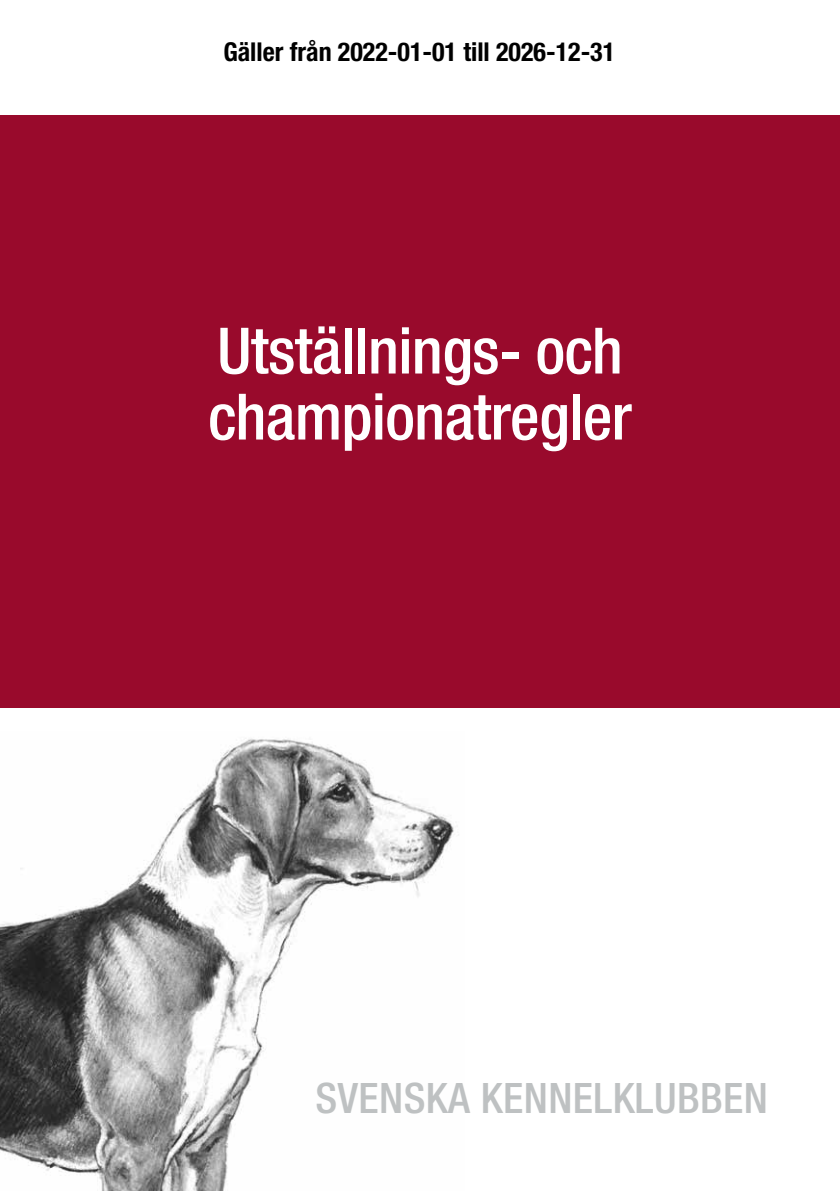
<style>
.page{position:relative;width:840px;height:1191px;background:#fff}
.page>*{position:absolute;margin:0;border:0;box-sizing:border-box;transform-origin:0 0}
.t1{font:500 condensed 64px/66px "Helvetica Neue LT Std";letter-spacing:-.01em;color:#fff}
.t2{font:500 condensed 42px "Helvetica Neue LT Std";letter-spacing:.01em;color:#bec1c2}
.t3{font:700 condensed 26px "Helvetica Neue LT Std";color:#000}
</style>
<div class="page">
<div style="left:0;top:115px;width:839px;height:592px;background:#990a2c"></div>
<img style="left:0;top:738px;width:454px;height:453px">
<p class="t3" style="left:223px;top:36px;width:393px">Gäller från 2022-01-01 till 2026-12-31</p>
<h1 class="t1" style="left:208px;top:317px;width:425px">Utställnings- och championatregler</h1>
<h2 class="t2" style="left:315px;top:1073px;width:453px">SVENSKA KENNELKLUBBEN</h2>
</div>
